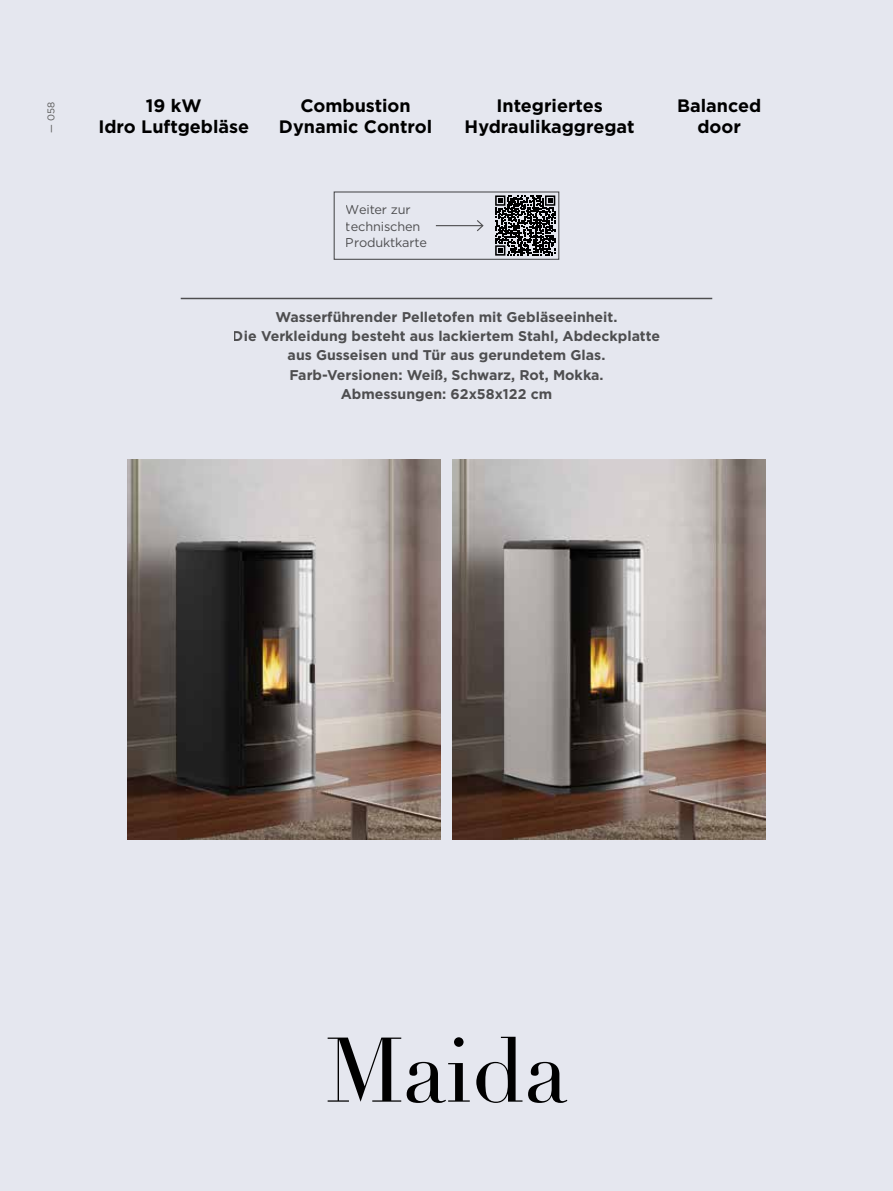
<style>
.page{position:relative;width:893px;height:1191px;background:#e5e7ef}
.page>*{position:absolute;margin:0;border:0;box-sizing:border-box;transform-origin:0 0}
.t1{font:90px "Didot LT Std";letter-spacing:-.005em;color:#000}
.t2{font:700 18px/21px "Gotham";color:#000;text-align:center}
.t3{font:700 14.1px/19.4px "Gotham";color:#575756;text-align:center}
.t4{font:12.75px/16.5px "Gotham";letter-spacing:-.01em;color:#575756}
.t5{font:9.75px "Gotham";color:#575756}
</style>
<div class="page">
<img style="left:128px;top:459px;width:313px;height:380px">
<img style="left:452px;top:459px;width:313px;height:380px">
<hr style="left:181px;top:298px;width:531px;height:1px;background:#575756">
<svg style="left:495px;top:195px;width:60px;height:61px"></svg>
<div style="left:334px;top:191px;width:225px;height:69px;border:1px solid #575756"></div>
<hr style="left:436px;top:225px;width:47px;height:1px;background:#575756">
<svg style="left:476px;top:220px;width:8px;height:12px"></svg>
<p class="t5" style="left:45px;top:133px;width:32px;rotate:-90deg">— 058</p>
<p class="t2" style="left:98px;top:95px;width:152px">19 kW<br>Idro Luftgebläse</p>
<p class="t2" style="left:279px;top:95px;width:155px">Combustion<br>Dynamic Control</p>
<p class="t2" style="left:677px;top:95px;width:86px">Balanced door</p>
<p class="t2" style="left:465px;top:95px;width:171px">Integriertes<br>Hydraulikaggregat</p>
<p class="t4" style="left:346px;top:201px;width:83px">Weiter zur technischen<br>Produktkarte</p>
<p class="t3" style="left:233px;top:307px;width:429px">Wasserführender Pelletofen mit Gebläseeinheit.<br>Die Verkleidung besteht aus lackiertem Stahl, Abdeckplatte aus Gusseisen und Tür aus gerundetem Glas.<br>Farb-Versionen: Weiß, Schwarz, Rot, Mokka.<br>Abmessungen: 62x58x122 cm</p>
<h1 class="t1" style="left:325px;top:1017px;width:244px">Maida</h1>
</div>
